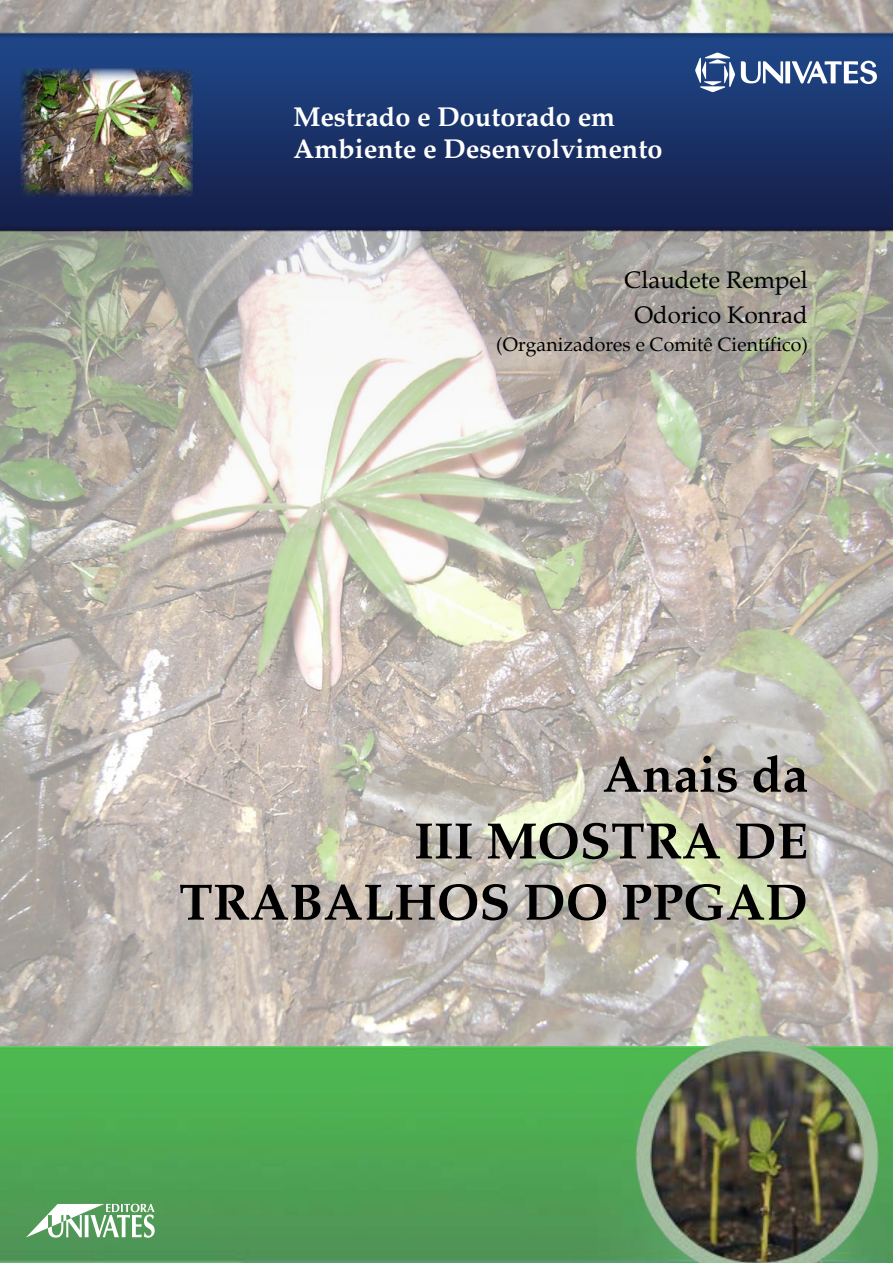
<style>
.page{position:relative;width:893px;height:1263px;background:#fff}
.page>*{position:absolute;margin:0;border:0;box-sizing:border-box;transform-origin:0 0}
.t1{font:700 51px/66.8px "Palatino";color:#000;text-align:right}
.t2{font:700 27px/32.4px "Palatino";color:#fff}
.t3{font:24px/34.3px "Palatino";color:#000;text-align:center}
.t4{font:19.5px "Palatino";color:#000}
</style>
<div class="page">
<img style="left:0;top:33px;width:893px;height:198px">
<img style="left:0;top:231px;width:893px;height:816px">
<svg style="left:741px;top:61px;width:136px;height:23px"></svg>
<svg style="left:695px;top:53px;width:40px;height:39px"></svg>
<img style="left:0;top:1047px;width:893px;height:216px">
<svg style="left:26px;top:1204px;width:129px;height:34px"></svg>
<img style="left:21px;top:68px;width:171px;height:128px">
<img style="left:623px;top:1023px;width:267px;height:240px">
<img style="left:0;top:0;width:893px;height:33px">
<p class="t2" style="left:293px;top:101px;width:370px">Mestrado e Doutorado em<br>Ambiente e Desenvolvimento</p>
<p class="t3" style="left:624px;top:263px;width:185px">Claudete Rempel<br>Odorico Konrad</p>
<p class="t4" style="left:496px;top:333px;width:313px">(Organizadores e Comitê Científico)</p>
<h1 class="t1" style="left:414px;top:742px;width:395px">Anais da<br>III MOSTRA DE</h1>
<h1 class="t1" style="left:179px;top:870px;width:630px">TRABALHOS DO PPGAD</h1>
</div>
